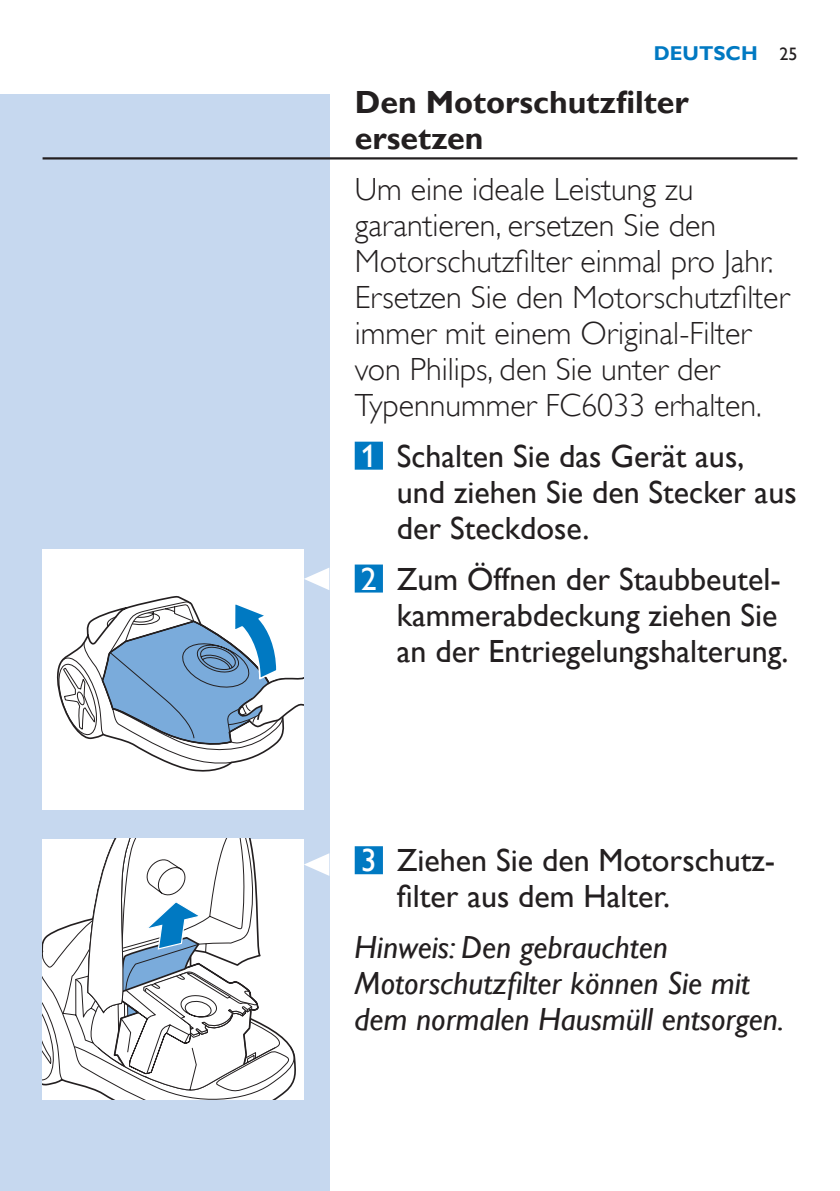
<style>
.page{position:relative;width:840px;height:1191px;background:#fff}
.page>*{position:absolute;margin:0;border:0;box-sizing:border-box;transform-origin:0 0}
.t1{font:32px/36px "Gill Sans Alt One WGL Light";color:#231f20}
.t2{font:32px/36px "Gill Sans Alt One WGL";color:#231f20}
.t3{font:italic 32px/36px "Gill Sans Alt One WGL";color:#231f20}
.t4{font:700 32px/36px "Gill Sans Alt One WGL";color:#231f20}
.t5{font:700 20px "Gill Sans Alt One WGL";color:#0079c2}
.s1{font-weight:400;font-size:18px;color:#231f20}
.s2{color:#fff}
</style>
<div class="page">
<div style="left:0;top:95px;width:329px;height:1096px;background:#c6d8ef"></div>
<hr style="left:43px;top:157px;width:754px;height:2px;background:#231f20">
<div style="left:354px;top:441px;width:29px;height:28px;background:#0079c2"></div>
<div style="left:354px;top:564px;width:29px;height:28px;background:#0079c2"></div>
<div style="left:354px;top:846px;width:29px;height:28px;background:#0079c2"></div>
<svg style="left:303px;top:567px;width:26px;height:23px"></svg>
<div style="left:43px;top:549px;width:260px;height:261px;background:#fff"></div>
<svg style="left:151px;top:596px;width:80px;height:176px"></svg>
<svg style="left:56px;top:601px;width:247px;height:163px"></svg>
<svg style="left:303px;top:853px;width:26px;height:23px"></svg>
<div style="left:228px;top:839px;width:71px;height:260px;background:#fff"></div>
<svg style="left:43px;top:839px;width:185px;height:260px;background:#f0f0f0"></svg>
<svg style="left:87px;top:838px;width:189px;height:254px;background:#dfe3e7"></svg>
<p class="t5" style="left:653px;top:40px;width:145px">DEUTSCH <span class="s1">25</span></p>
<p class="t4" style="left:354px;top:84px;width:335px">Den Motorschutzfilter ersetzen</p>
<p class="t1" style="left:354px;top:171px;width:436px">Um eine ideale Leistung zu garantieren, ersetzen Sie den<br>Motorschutzfilter einmal pro Jahr.<br>Ersetzen Sie den Motorschutzfilter immer mit einem Original-Filter von Philips, den Sie unter der<br>Typennummer FC6033 erhalten.</p>
<p class="t2" style="left:396px;top:437px;width:401px;text-indent:-36px"><span class="s2">1</span> Schalten Sie das Gerät aus, und ziehen Sie den Stecker aus der Steckdose.</p>
<p class="t2" style="left:396px;top:560px;width:393px;text-indent:-36px"><span class="s2">2</span> Zum Öffnen der Staubbeutel&shy;kammerabdeckung ziehen Sie an der Entriegelungshalterung.</p>
<p class="t2" style="left:396px;top:842px;width:379px;text-indent:-36px"><span class="s2">3</span> Ziehen Sie den Motorschutz&shy;filter aus dem Halter.</p>
<p class="t3" style="left:354px;top:929px;width:431px">Hinweis: Den gebrauchten<br>Motorschutzfilter können Sie mit dem normalen Hausmüll entsorgen.</p>
</div>
